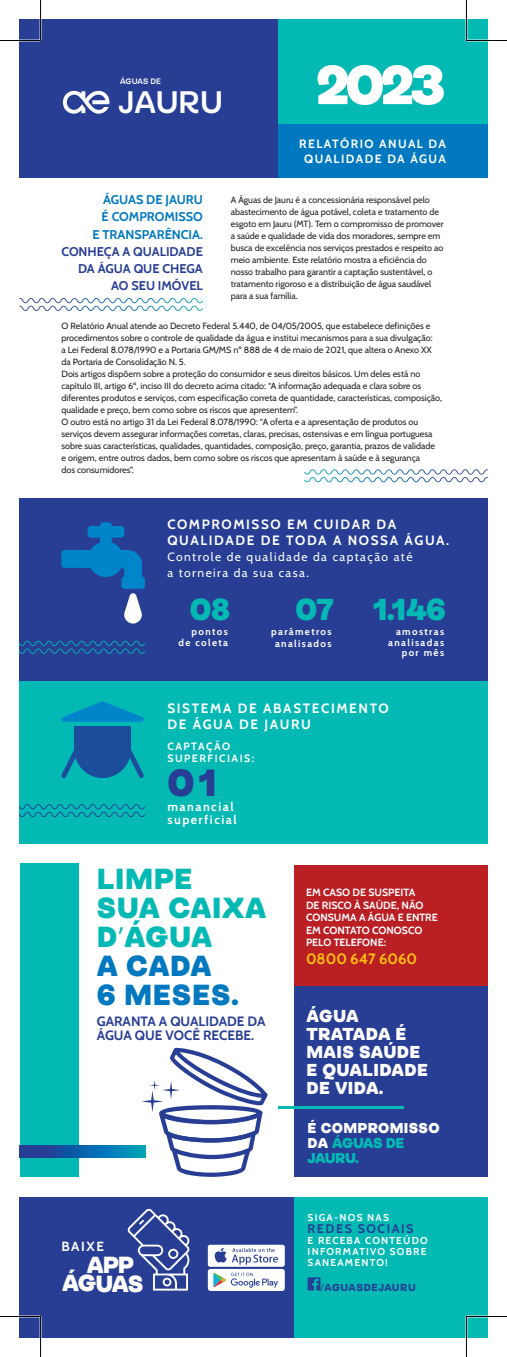
<style>
.page{position:relative;width:507px;height:1357px;background:#fff}
.page>*{position:absolute;margin:0;border:0;box-sizing:border-box;transform-origin:0 0}
.t1{font:900 54.6px "AEGEA Sans";color:#fff}
.t2{font:900 37.8px "AEGEA Sans";color:#283e94}
.t3{font:500 31.05px "AEGEA Sans";letter-spacing:-.02em;color:#fff}
.t4{font:900 30.3px "AEGEA Sans";letter-spacing:-.02em;color:#03b9b4}
.t5{font:900 28.95px/29px "AEGEA Sans";letter-spacing:.02em;color:#03b9b4}
.t6{font:900 23.4px/18.9px "AEGEA Sans";letter-spacing:-.045em;color:#fff}
.t7{font:900 17.25px/18px "AEGEA Sans";letter-spacing:.02em;color:#fff}
.t8{font:700 15px "Cabin";color:#fec210}
.t9{font:900 14.25px/15px "AEGEA Sans";letter-spacing:.01em;color:#fff}
.t10{font:700 13.5px/16px "Cabin";letter-spacing:.12em;color:#fff}
.t11{font:700 13.5px/14.2px "Cabin";color:#283e94}
.t12{font:700 13.35px "Cabin";letter-spacing:.12em;color:#fff}
.t13{font:700 12.6px/17.1px "Cabin";color:#283e94;text-align:right}
.t14{font:700 12.6px/17.1px "Cabin";color:#0078bf;text-align:right}
.t15{font:700 12.45px "Cabin";letter-spacing:.12em;color:#283e94}
.t16{font:700 12.3px/13.2px "Cabin";letter-spacing:.12em;color:#fff}
.t17{font:12px/16px "Cabin";letter-spacing:.12em;color:#fff}
.t18{font:700 12px/15px "Cabin";letter-spacing:.12em;color:#fff;text-align:center}
.t19{font:700 10.65px/12px "Cabin";letter-spacing:.14em;color:#fff}
.t20{font:700 10.5px/12.6px "Cabin";color:#fff}
.t21{font:700 10.2px "AEGEA Sans";letter-spacing:.05em;color:#283e94}
.t22{font:700 10.05px/10.9px "Cabin";letter-spacing:.12em;color:#fff}
.t23{font:700 9.75px/10.5px "Cabin";letter-spacing:.14em;color:#fff;text-align:right}
.t24{font:9px/12px "Cabin";color:#231f20}
.t25{font:500 7.95px "AEGEA Sans";letter-spacing:-.005em;color:#fff}
.s1{font-family:"Myriad Pro";font-weight:400}
.s2{color:#0078bf}
.s3{color:#03b9b4}
</style>
<div class="page">
<div style="left:276px;top:124px;width:211px;height:54px;background:#0078bf"></div>
<div style="left:276px;top:19px;width:211px;height:105px;background:#03b9b4"></div>
<div style="left:19px;top:19px;width:258px;height:159px;background:#283e94"></div>
<div style="left:19px;top:1196px;width:278px;height:141px;background:#283e94"></div>
<svg style="left:19px;top:298px;width:172px;height:13px"></svg>
<svg style="left:304px;top:469px;width:179px;height:13px"></svg>
<div style="left:19px;top:498px;width:468px;height:183px;background:#283e94"></div>
<div style="left:19px;top:681px;width:468px;height:163px;background:#03b9b4"></div>
<svg style="left:61px;top:522px;width:84px;height:101px"></svg>
<div style="left:74px;top:726px;width:57px;height:24px;background:#1c4d9c"></div>
<svg style="left:61px;top:750px;width:83px;height:28px"></svg>
<svg style="left:61px;top:701px;width:83px;height:21px"></svg>
<svg style="left:19px;top:641px;width:126px;height:13px"></svg>
<svg style="left:19px;top:804px;width:126px;height:13px"></svg>
<div style="left:294px;top:1197px;width:193px;height:140px;background:#03b9b4"></div>
<svg style="left:307px;top:1277px;width:13px;height:13px"></svg>
<svg style="left:208px;top:1244px;width:76px;height:47px;background:#d2d8e7"></svg>
<svg style="left:128px;top:1209px;width:61px;height:81px"></svg>
<div style="left:294px;top:963px;width:193px;height:214px;background:#283e94"></div>
<div style="left:294px;top:865px;width:193px;height:120px;background:#ba1f24"></div>
<div style="left:20px;top:864px;width:58px;height:313px;background:#03b9b4"></div>
<svg style="left:141px;top:1047px;width:126px;height:130px"></svg>
<svg style="left:20px;top:1146px;width:125px;height:11px"></svg>
<hr style="left:278px;top:1106px;width:125px;height:3px;background:#03b9b4">
<svg style="left:63px;top:91px;width:46px;height:23px"></svg>
<hr style="left:0;top:1315px;width:40px;height:2px;background:#fff">
<hr style="left:466px;top:1315px;width:40px;height:2px;background:#fff">
<hr style="left:465px;top:0;width:2px;height:41px;background:#fff">
<hr style="left:465px;top:1316px;width:2px;height:41px;background:#fff">
<hr style="left:0;top:40px;width:40px;height:1px;background:#000">
<hr style="left:466px;top:40px;width:40px;height:1px;background:#000">
<hr style="left:0;top:1316px;width:40px;height:1px;background:#000">
<hr style="left:466px;top:1316px;width:40px;height:1px;background:#000">
<hr style="left:40px;top:0;width:1px;height:41px;background:#000">
<hr style="left:40px;top:1316px;width:1px;height:41px;background:#000">
<hr style="left:465px;top:0;width:1px;height:41px;background:#000">
<hr style="left:465px;top:1316px;width:1px;height:41px;background:#000">
<p class="t25" style="left:120px;top:77px;width:42px">ÁGUAS DE</p>
<h3 class="t3" style="left:118px;top:85px;width:107px">JAURU</h3>
<h1 class="t1" style="left:315px;top:54px;width:131px">2023</h1>
<h3 class="t18" style="left:299px;top:135px;width:148px">RELATÓRIO ANUAL DA<br>QUALIDADE DA ÁGUA</h3>
<h3 class="t14" style="left:92px;top:191px;width:112px">ÁGUAS DE JAURU<br>É COMPROMISSO<br>E TRANSPARÊNCIA.</h3>
<h3 class="t13" style="left:61px;top:242px;width:143px">CONHEÇA A QUALIDADE<br>DA ÁGUA QUE CHEGA<br>AO SEU IMÓVEL</h3>
<p class="t24" style="left:230px;top:193px;width:214px">A Águas de Jauru é a concessionária responsável pelo abastecimento de água potável, coleta e tratamento de esgoto em Jauru (MT). Tem o compromisso de promover a saúde e qualidade de vida dos moradores, sempre em busca de excelência nos serviços prestados e respeito ao meio ambiente. Este relatório mostra a eficiência do nosso trabalho para garantir a captação sustentável, o tratamento rigoroso e a distribuição de água saudável para a sua família.</p>
<p class="t24" style="left:61px;top:319px;width:381px">O Relatório Anual atende ao Decreto Federal 5.440, de 04/05/2005, que estabelece definições e procedimentos sobre o controle de qualidade da água e institui mecanismos para a sua divulgação:<br>a Lei Federal 8.078/1990 e a Portaria GM/MS nº 888 de 4 de maio de 2021, que altera o Anexo XX da Portaria de Consolidação N. 5.<br>Dois artigos dispõem sobre a proteção do consumidor e seus direitos básicos. Um deles está no capítulo III, artigo 6º, inciso III do decreto acima citado: “A informação adequada e clara sobre os diferentes produtos e serviços, com especificação correta de quantidade, características, composição, qualidade e preço, bem como sobre os riscos que apresentem”.<br>O outro está no artigo 31 da Lei Federal 8.078/1990: “A oferta e a apresentação de produtos ou serviços devem assegurar informações corretas, claras, precisas, ostensivas e em língua portuguesa sobre suas características, qualidades, quantidades, composição, preço, garantia, prazos de validade<br>e origem, entre outros dados, bem como sobre os riscos que apresentam à saúde e à segurança<br>dos consumidores”.</p>
<h3 class="t10" style="left:167px;top:515px;width:283px">COMPROMISSO EM CUIDAR DA<br>QUALIDADE DE TODA A NOSSA ÁGUA.</h3>
<h3 class="t17" style="left:167px;top:548px;width:246px">Controle de qualidade da captação até a torneira da sua casa.</h3>
<h3 class="t4" style="left:190px;top:592px;width:42px">08</h3>
<p class="t23" style="left:178px;top:626px;width:51px">pontos de coleta</p>
<h3 class="t4" style="left:295px;top:592px;width:40px">07</h3>
<p class="t23" style="left:271px;top:625px;width:62px;line-height:11.7px;text-align:center">parâmetros analisados</p>
<h3 class="t4" style="left:373px;top:592px;width:74px">1.146</h3>
<p class="t23" style="left:388px;top:626px;width:57px">amostras analisadas por mês</p>
<h3 class="t10" style="left:167px;top:699px;width:223px">SISTEMA DE ABASTECIMENTO<br>DE ÁGUA DE JAURU</h3>
<p class="t19" style="left:167px;top:739px;width:88px">CAPTAÇÃO<br>SUPERFICIAIS:</p>
<h2 class="t2" style="left:167px;top:761px;width:51px">01</h2>
<h3 class="t16" style="left:167px;top:799px;width:71px">manancial superficial</h3>
<h3 class="t5" style="left:97px;top:864px;width:171px">LIMPE<br>SUA CAIXA<br>D<span class="s1">’</span>ÁGUA<br><span class="s2">A CADA<br>6 MESES.</span></h3>
<p class="t20" style="left:306px;top:885px;width:133px">EM CASO DE SUSPEITA<br>DE RISCO À SAÚDE, NÃO<br>CONSUMA A ÁGUA E ENTRE<br>EM CONTATO CONOSCO<br>PELO TELEFONE:</p>
<h3 class="t8" style="left:306px;top:947px;width:113px">0800 647 6060</h3>
<h3 class="t11" style="left:97px;top:1013px;width:170px">GARANTA A QUALIDADE DA<br>ÁGUA QUE VOCÊ RECEBE.</h3>
<h3 class="t7" style="left:306px;top:1007px;width:123px">ÁGUA<br>TRATADA É<br>MAIS SAÚDE<br>E QUALIDADE<br>DE VIDA.</h3>
<h3 class="t12" style="left:61px;top:1235px;width:44px">BAIXE</h3>
<h3 class="t6" style="left:62px;top:1255px;width:83px;text-indent:24px">APP<br>ÁGUAS</h3>
<h3 class="t9" style="left:307px;top:1120px;width:133px">É COMPROMISSO<br>DA <span class="s3">ÁGUAS DE<br>JAURU.</span></h3>
<p class="t22" style="left:307px;top:1211px;width:83px">SIGA-NOS NAS</p>
<h3 class="t15" style="left:307px;top:1218px;width:107px">REDES SOCIAIS</h3>
<p class="t22" style="left:307px;top:1234px;width:121px">E RECEBA CONTEÚDO<br>INFORMATIVO SOBRE<br>SANEAMENTO!</p>
<p class="t21" style="left:320px;top:1281px;width:97px">/AGUASDEJAURU</p>
</div>
